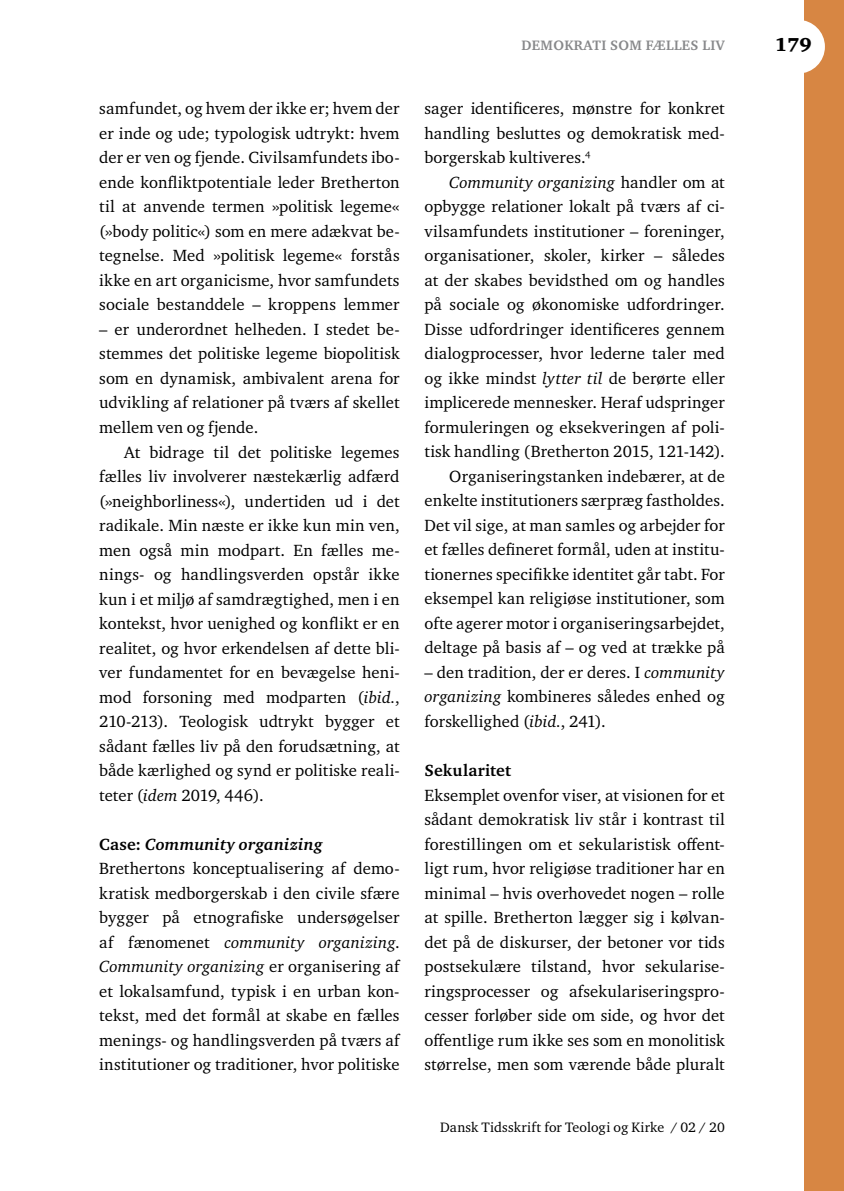
<style>
.page{position:relative;width:844px;height:1191px;background:#fff}
.page>*{position:absolute;margin:0;border:0;box-sizing:border-box;transform-origin:0 0}
.t1{font:900 19.25px "Charter ITC Std";color:#000}
.t2{font:16.62px/24.5px "Charter ITC Std";letter-spacing:.005em;color:#000;text-align:justify}
.t3{font:700 16.62px "Charter ITC Std";letter-spacing:.015em;color:#000}
.t4{font:14px "Charter ITC Std";letter-spacing:.01em;color:#000}
.t5{font:700 14px "Charter ITC Std";letter-spacing:.025em;color:#87888a}
.s1{font-style:italic}
.s2{font-weight:700}
.s3{font-weight:700;font-style:italic}
</style>
<div class="page">
<div style="left:804px;top:0;width:39px;height:1191px;background:#d78643"></div>
<div style="left:771px;top:20px;width:53px;height:54px;background:#fff;border-radius:50%"></div>
<p class="t2" style="left:99px;top:96px;width:302px">samfundet, og hvem der ikke er; hvem der er inde og ude; typologisk udtrykt: hvem der er ven og fjende. Civilsamfundets ibo&shy;ende konfliktpotentiale leder Bretherton til at anvende termen »politisk legeme« (»body politic«) som en mere adækvat be&shy;tegnelse. Med »politisk legeme« forstås ikke en art organicisme, hvor samfundets sociale bestanddele – kroppens lemmer</p>
<p class="t2" style="left:99px;top:317px;width:302px">– er underordnet helheden. I stedet be&shy;stemmes det politiske legeme biopolitisk som en dynamisk, ambivalent arena for udvikling af relationer på tværs af skellet mellem ven og fjende.</p>
<p class="t2" style="left:99px;top:439px;width:302px;text-indent:25px">At bidrage til det politiske legemes fælles liv involverer næstekærlig adfærd (»neighborliness«), undertiden ud i det radikale. Min næste er ikke kun min ven, men også min modpart. En fælles me&shy;nings- og handlingsverden opstår ikke kun i et miljø af samdrægtighed, men i en kontekst, hvor uenighed og konflikt er en realitet, og hvor erkendelsen af dette bli&shy;ver fundamentet for en bevægelse heni&shy;mod forsoning med modparten (<span class="s1">ibid.</span>, 210-213). Teologisk udtrykt bygger et sådant fælles liv på den forudsætning, at både kærlighed og synd er politiske reali&shy;teter (<span class="s1">idem</span> 2019, 446).</p>
<p class="t2" style="left:99px;top:831px;width:302px;text-align:left"><span class="s2">Case:</span> <span class="s3">Community organizing </span>Brethertons konceptualisering af demo&shy;kratisk medborgerskab i den civile sfære bygger på etnografiske undersøgelser af fænomenet <span class="s1">community organizing</span>.<br><span class="s1">Community organizing</span> er organisering af et lokalsamfund, typisk i en urban kon&shy;tekst, med det formål at skabe en fælles menings- og handlingsverden på tværs af institutioner og traditioner, hvor politiske</p>
<p class="t5" style="left:521px;top:37px;width:204px">DEMOKRATI SOM FÆLLES LIV</p>
<p class="t2" style="left:424px;top:96px;width:302px">sager identificeres, mønstre for konkret handling besluttes og demokratisk med&shy;borgerskab kultiveres.<sup>4</sup></p>
<p class="t2" style="left:424px;top:169px;width:302px;text-align:right"><span class="s1">Community organizing</span> handler om at opbygge relationer lokalt på tværs af ci&shy;vilsamfundets institutioner – foreninger, organisationer, skoler, kirker – således at der skabes bevidsthed om og handles på sociale og økonomiske udfordringer.<br>Disse udfordringer identificeres gennem dialogprocesser, hvor lederne taler med og ikke mindst <span class="s1">lytter til</span> de berørte eller implicerede mennesker. Heraf udspringer formuleringen og eksekveringen af poli&shy;tisk handling (Bretherton 2015, 121-142).<br>Organiseringstanken indebærer, at de enkelte institutioners særpræg fastholdes.<br>Det vil sige, at man samles og arbejder for et fælles defineret formål, uden at institu&shy;tionernes specifikke identitet går tabt. For eksempel kan religiøse institutioner, som ofte agerer motor i organiseringsarbejdet, deltage på basis af – og ved at trække på</p>
<p class="t2" style="left:424px;top:659px;width:302px">– den tradition, der er deres. I <span class="s1">community organizing</span> kombineres således enhed og forskellighed (<span class="s1">ibid.</span>, 241).</p>
<p class="t3" style="left:424px;top:760px;width:88px">Sekularitet</p>
<p class="t2" style="left:424px;top:782px;width:302px">Eksemplet ovenfor viser, at visionen for et sådant demokratisk liv står i kontrast til forestillingen om et sekularistisk offent&shy;ligt rum, hvor religiøse traditioner har en minimal – hvis overhovedet nogen – rolle at spille. Bretherton lægger sig i kølvan&shy;det på de diskurser, der betoner vor tids postsekulære tilstand, hvor sekularise&shy;ringsprocesser og afsekulariseringspro&shy;cesser forløber side om side, og hvor det offentlige rum ikke ses som en monolitisk størrelse, men som værende både pluralt</p>
<p class="t4" style="left:440px;top:1118px;width:286px">Dansk Tidsskrift for Teologi og Kirke / 02 / 20</p>
<p class="t1" style="left:774px;top:33px;width:38px">179</p>
</div>
